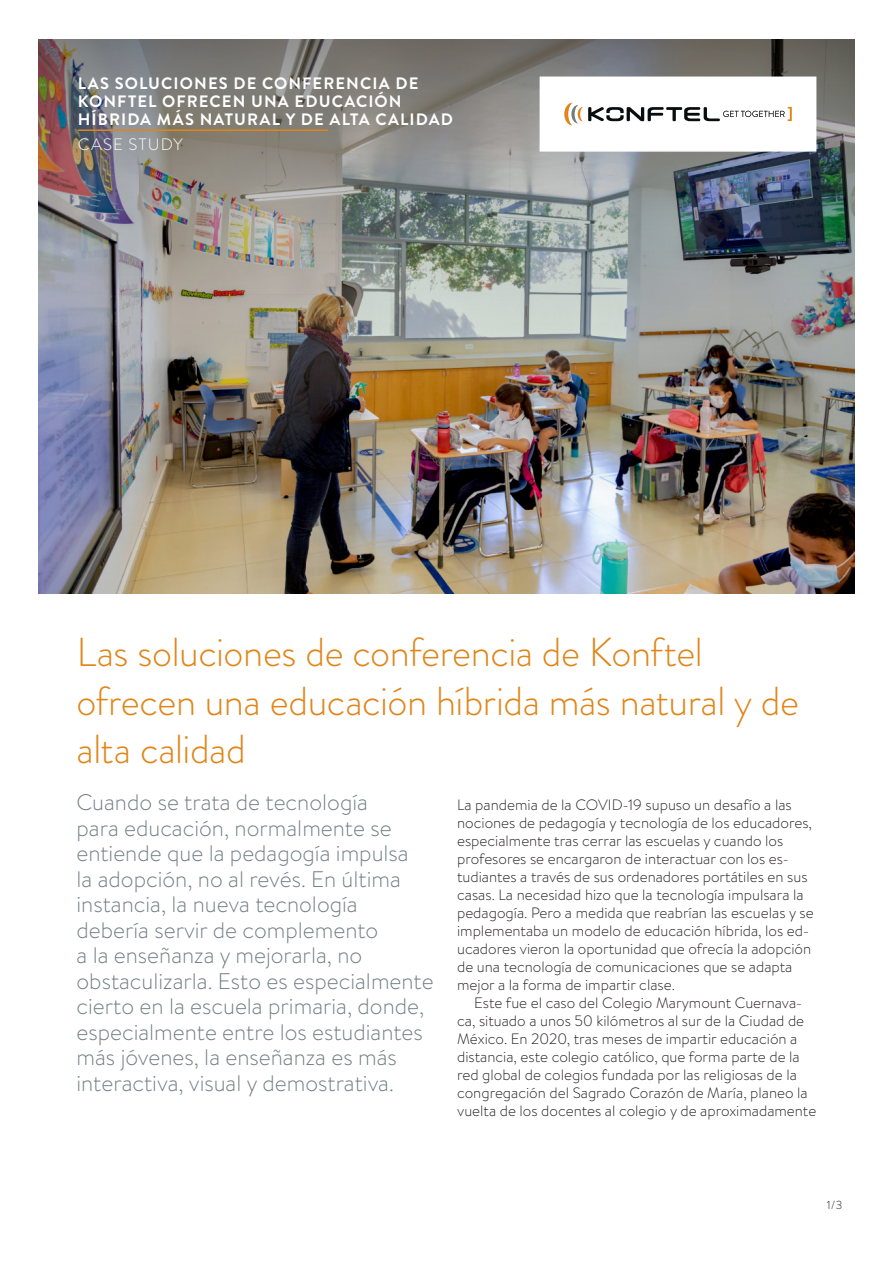
<style>
.page{position:relative;width:893px;height:1263px;background:#fff}
.page>*{position:absolute;margin:0;border:0;box-sizing:border-box;transform-origin:0 0}
.Huvudrubrik{font:300 40.5px/48.6px "Brandon Grotesque";letter-spacing:-.01em;color:#df8619}
.Ingress{font:300 22.5px/25.5px "Brandon Text";color:#717d83}
.t1{font:700 16.5px/18px "Brandon Grotesque";letter-spacing:.07em;color:#fff}
.t2{font:300 16.5px "Brandon Grotesque";letter-spacing:.075em;color:#fff}
.Bröd_-_utan_indrag{font:300 15px/18px "Brandon Text";color:#231f20}
.Bröd_-_indrag{font:300 15px/18px "Brandon Text";color:#231f20}
.t3{font:300 12px "Brandon Grotesque";color:#231f20}
</style>
<div class="page">
<img style="left:38px;top:533px;width:817px;height:60px">
<img style="left:38px;top:39px;width:817px;height:494px">
<hr style="left:78px;top:129px;width:250px;height:2px;background:#df8619">
<div style="left:540px;top:77px;width:276px;height:75px;background:#fff;border:2px solid #fff"></div>
<svg style="left:564px;top:103px;width:228px;height:22px"></svg>
<p class="t1" style="left:78px;top:75px;width:377px">LAS SOLUCIONES DE CONFERENCIA DE<br>KONFTEL OFRECEN UNA EDUCACIÓN<br>HÍBRIDA MÁS NATURAL Y DE ALTA CALIDAD</p>
<p class="t2" style="left:78px;top:134px;width:107px">CASE STUDY</p>
<p class="Huvudrubrik" style="left:77px;top:628px;width:724px">Las soluciones de conferencia de Konftel ofrecen una educación híbrida más natural y de alta calidad</p>
<p class="Ingress" style="left:77px;top:789px;width:359px">Cuando se trata de tecnología<br>para educación, normalmente se entiende que la pedagogía impulsa<br>la adopción, no al revés. En última instancia, la nueva tecnología debería servir de complemento<br>a la enseñanza y mejorarla, no obstaculizarla. Esto es especialmente cierto en la escuela primaria, donde, especialmente entre los estudiantes más jóvenes, la enseñanza es más interactiva, visual y demostrativa.</p>
<p class="Bröd_-_utan_indrag" style="left:457px;top:795px;width:358px">La pandemia de la COVID-19 supuso un desafío a las nociones de pedagogía y tecnología de los educadores, especialmente tras cerrar las escuelas y cuando los profesores se encargaron de interactuar con los es&shy;tudiantes a través de sus ordenadores portátiles en sus casas. La necesidad hizo que la tecnología impulsara la pedagogía. Pero a medida que reabrían las escuelas y se implementaba un modelo de educación híbrida, los ed&shy;ucadores vieron la oportunidad que ofrecía la adopción de una tecnología de comunicaciones que se adapta mejor a la forma de impartir clase.</p>
<p class="Bröd_-_indrag" style="left:457px;top:993px;width:361px;text-indent:17px">Este fue el caso del Colegio Marymount Cuernava&shy;ca, situado a unos 50 kilómetros al sur de la Ciudad de México. En 2020, tras meses de impartir educación a distancia, este colegio católico, que forma parte de la red global de colegios fundada por las religiosas de la congregación del Sagrado Corazón de María, planeo la vuelta de los docentes al colegio y de aproximadamente</p>
<p class="t3" style="left:827px;top:1197px;width:17px">1/3</p>
</div>
